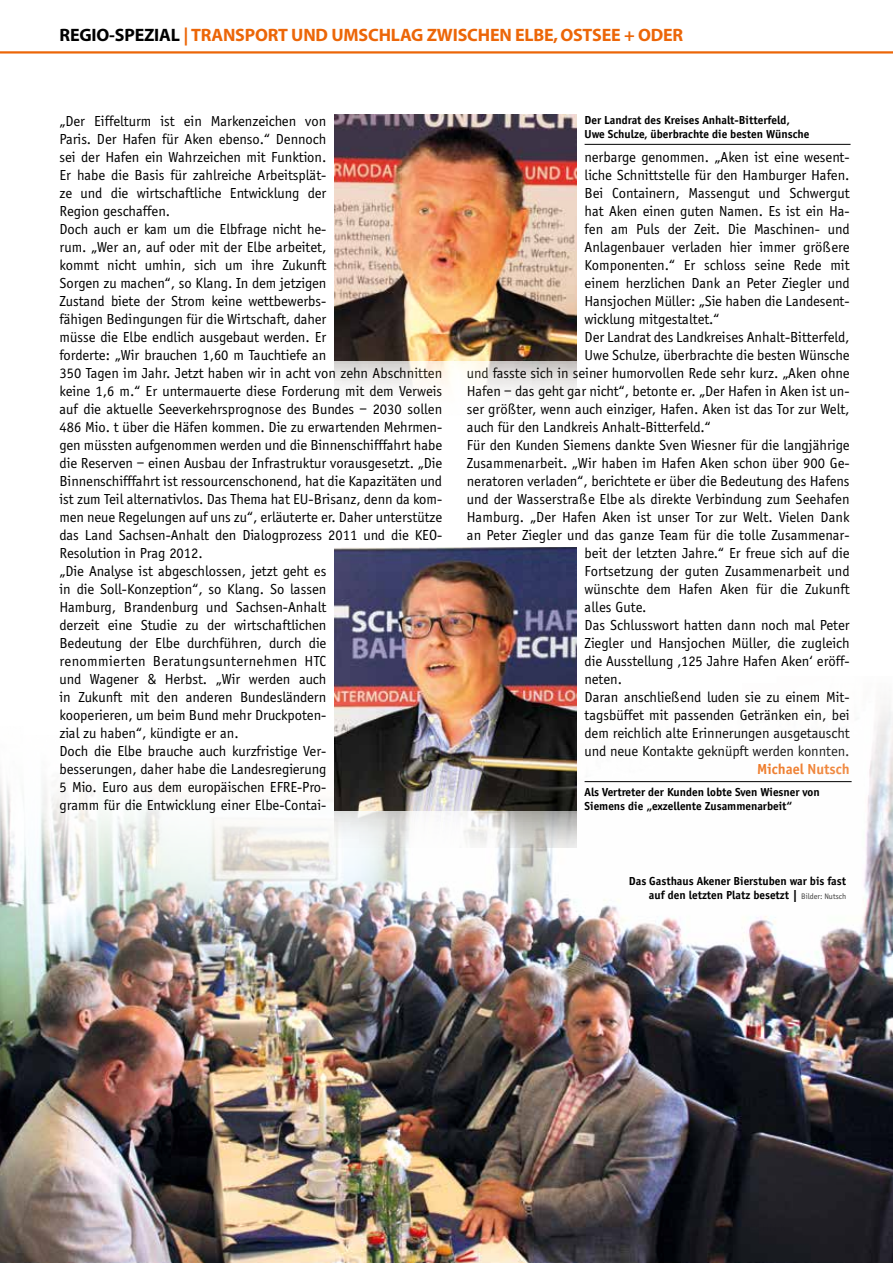
<style>
.page{position:relative;width:893px;height:1263px;background:#fff}
.page>*{position:absolute;margin:0;border:0;box-sizing:border-box;transform-origin:0 0}
.t1{font:700 18px "Myriad";letter-spacing:-.01em;color:#ec6608}
.t2{font:15px/18px "Officina Sans";color:#000}
.t3{font:700 15px "Officina Sans";color:#ec6608}
.t4{font:700 12px/14.4px "Officina Sans";color:#000}
.s1{color:#000}
.s2{font-weight:400;font-size:8.25px;color:#3c3c3b}
</style>
<div class="page">
<hr style="left:0;top:51px;width:893px;height:3px;background:#ec6608">
<img style="left:0;top:676px;width:893px;height:587px">
<img style="left:335px;top:360px;width:241px;height:36px">
<img style="left:335px;top:115px;width:241px;height:245px">
<hr style="left:585px;top:144px;width:265px;height:1px;background:#000">
<img style="left:335px;top:810px;width:241px;height:37px">
<img style="left:335px;top:548px;width:241px;height:262px">
<hr style="left:585px;top:781px;width:267px;height:1px;background:#000">
<p class="t1" style="left:60px;top:26px;width:625px"><span class="s1">REGIO-SPEZIAL</span> | TRANSPORT UND UMSCHLAG ZWISCHEN ELBE, OSTSEE + ODER</p>
<p class="t2" style="left:60px;top:112px;width:384px">„Der Eiffelturm ist ein Markenzeichen von<br>Paris. Der Hafen für Aken ebenso.“ Dennoch<br>sei der Hafen ein Wahrzeichen mit Funktion.<br>Er habe die Basis für zahlreiche Arbeitsplät-<br>ze und die wirtschaftliche Entwicklung der<br>Region geschaffen.<br>Doch auch er kam um die Elbfrage nicht he-<br>rum. „Wer an, auf oder mit der Elbe arbeitet,<br>kommt nicht umhin, sich um ihre Zukunft<br>Sorgen zu machen“, so Klang. In dem jetzigen<br>Zustand biete der Strom keine wettbewerbs-<br>fähigen Bedingungen für die Wirtschaft, daher<br>müsse die Elbe endlich ausgebaut werden. Er<br>forderte: „Wir brauchen 1,60 m Tauchtiefe an<br>350 Tagen im Jahr. Jetzt haben wir in acht von zehn Abschnitten keine 1,6 m.“ Er untermauerte diese Forderung mit dem Verweis auf die aktuelle Seeverkehrsprognose des Bundes – 2030 sollen 486 Mio. t über die Häfen kommen. Die zu erwartenden Mehrmen&shy;gen müssten aufgenommen werden und die Binnenschifffahrt habe die Reserven – einen Ausbau der Infrastruktur vorausgesetzt. „Die Binnenschifffahrt ist ressourcenschonend, hat die Kapazitäten und ist zum Teil alternativlos. Das Thema hat EU-Brisanz, denn da kom&shy;men neue Regelungen auf uns zu“, erläuterte er. Daher unterstütze das Land Sachsen-Anhalt den Dialogprozess 2011 und die KEO-Resolution in Prag 2012.<br>„Die Analyse ist abgeschlossen, jetzt geht es<br>in die Soll-Konzeption“, so Klang. So lassen<br>Hamburg, Brandenburg und Sachsen-Anhalt<br>derzeit eine Studie zu der wirtschaftlichen<br>Bedeutung der Elbe durchführen, durch die<br>renommierten Beratungsunternehmen HTC<br>und Wagener &amp; Herbst. „Wir werden auch<br>in Zukunft mit den anderen Bundesländern<br>kooperieren, um beim Bund mehr Druckpoten-<br>zial zu haben“, kündigte er an.<br>Doch die Elbe brauche auch kurzfristige Ver-<br>besserungen, daher habe die Landesregierung<br>5 Mio. Euro aus dem europäischen EFRE-Pro-<br>gramm für die Entwicklung einer Elbe-Contai-</p>
<p class="t4" style="left:585px;top:112px;width:226px">Der Landrat des Kreises Anhalt-Bitterfeld,<br>Uwe Schulze, überbrachte die besten Wünsche</p>
<p class="t2" style="left:585px;top:148px;width:266px">nerbarge genommen. „Aken ist eine wesent-</p>
<p class="t2" style="left:585px;top:166px;width:266px">liche Schnittstelle für den Hamburger Hafen.</p>
<p class="t2" style="left:585px;top:184px;width:266px">Bei Containern, Massengut und Schwergut</p>
<p class="t2" style="left:585px;top:202px;width:266px">hat Aken einen guten Namen. Es ist ein Ha-</p>
<p class="t2" style="left:585px;top:220px;width:266px">fen am Puls der Zeit. Die Maschinen- und</p>
<p class="t2" style="left:585px;top:238px;width:266px">Anlagenbauer verladen hier immer größere</p>
<p class="t2" style="left:585px;top:256px;width:266px">Komponenten.“ Er schloss seine Rede mit</p>
<p class="t2" style="left:585px;top:274px;width:266px">einem herzlichen Dank an Peter Ziegler und</p>
<p class="t2" style="left:585px;top:292px;width:266px">Hansjochen Müller: „Sie haben die Landesent-</p>
<p class="t2" style="left:585px;top:310px;width:136px">wicklung mitgestaltet.“</p>
<p class="t2" style="left:585px;top:328px;width:266px">Der Landrat des Landkreises Anhalt-Bitterfeld,</p>
<p class="t2" style="left:585px;top:346px;width:266px">Uwe Schulze, überbrachte die besten Wünsche</p>
<p class="t2" style="left:467px;top:364px;width:384px">und fasste sich in seiner humorvollen Rede sehr kurz. „Aken ohne</p>
<p class="t2" style="left:467px;top:382px;width:384px">Hafen – das geht gar nicht“, betonte er. „Der Hafen in Aken ist un-</p>
<p class="t2" style="left:467px;top:400px;width:384px">ser größter, wenn auch einziger, Hafen. Aken ist das Tor zur Welt,</p>
<p class="t2" style="left:467px;top:418px;width:245px">auch für den Landkreis Anhalt-Bitterfeld.“</p>
<p class="t2" style="left:467px;top:436px;width:384px">Für den Kunden Siemens dankte Sven Wiesner für die langjährige</p>
<p class="t2" style="left:467px;top:454px;width:384px">Zusammenarbeit. „Wir haben im Hafen Aken schon über 900 Ge-</p>
<p class="t2" style="left:467px;top:472px;width:384px">neratoren verladen“, berichtete er über die Bedeutung des Hafens</p>
<p class="t2" style="left:467px;top:490px;width:384px">und der Wasserstraße Elbe als direkte Verbindung zum Seehafen</p>
<p class="t2" style="left:467px;top:508px;width:384px">Hamburg. „Der Hafen Aken ist unser Tor zur Welt. Vielen Dank</p>
<p class="t2" style="left:467px;top:526px;width:384px">an Peter Ziegler und das ganze Team für die tolle Zusammenar-</p>
<p class="t2" style="left:585px;top:544px;width:266px">beit der letzten Jahre.“ Er freue sich auf die</p>
<p class="t2" style="left:585px;top:562px;width:266px">Fortsetzung der guten Zusammenarbeit und</p>
<p class="t2" style="left:585px;top:580px;width:266px">wünschte dem Hafen Aken für die Zukunft</p>
<p class="t2" style="left:585px;top:598px;width:63px">alles Gute.</p>
<p class="t2" style="left:585px;top:616px;width:266px">Das Schlusswort hatten dann noch mal Peter</p>
<p class="t2" style="left:585px;top:634px;width:266px">Ziegler und Hansjochen Müller, die zugleich</p>
<p class="t2" style="left:585px;top:652px;width:266px">die Ausstellung ‚125 Jahre Hafen Aken‘ eröff-</p>
<p class="t2" style="left:585px;top:670px;width:39px">neten.</p>
<p class="t2" style="left:585px;top:688px;width:266px">Daran anschließend luden sie zu einem Mit-</p>
<p class="t2" style="left:585px;top:706px;width:266px">tagsbüffet mit passenden Getränken ein, bei</p>
<p class="t2" style="left:585px;top:724px;width:266px">dem reichlich alte Erinnerungen ausgetauscht</p>
<p class="t2" style="left:585px;top:742px;width:267px">und neue Kontakte geknüpft werden konnten.</p>
<p class="t3" style="left:757px;top:760px;width:94px">Michael Nutsch</p>
<p class="t4" style="left:585px;top:784px;width:237px">Als Vertreter der Kunden lobte Sven Wiesner von<br>Siemens die „exzellente Zusammenarbeit“</p>
<p class="t4" style="left:629px;top:874px;width:219px;text-align:right">Das Gasthaus Akener Bierstuben war bis fast auf den letzten Platz besetzt | <span class="s2">Bilder: Nutsch</span></p>
</div>
